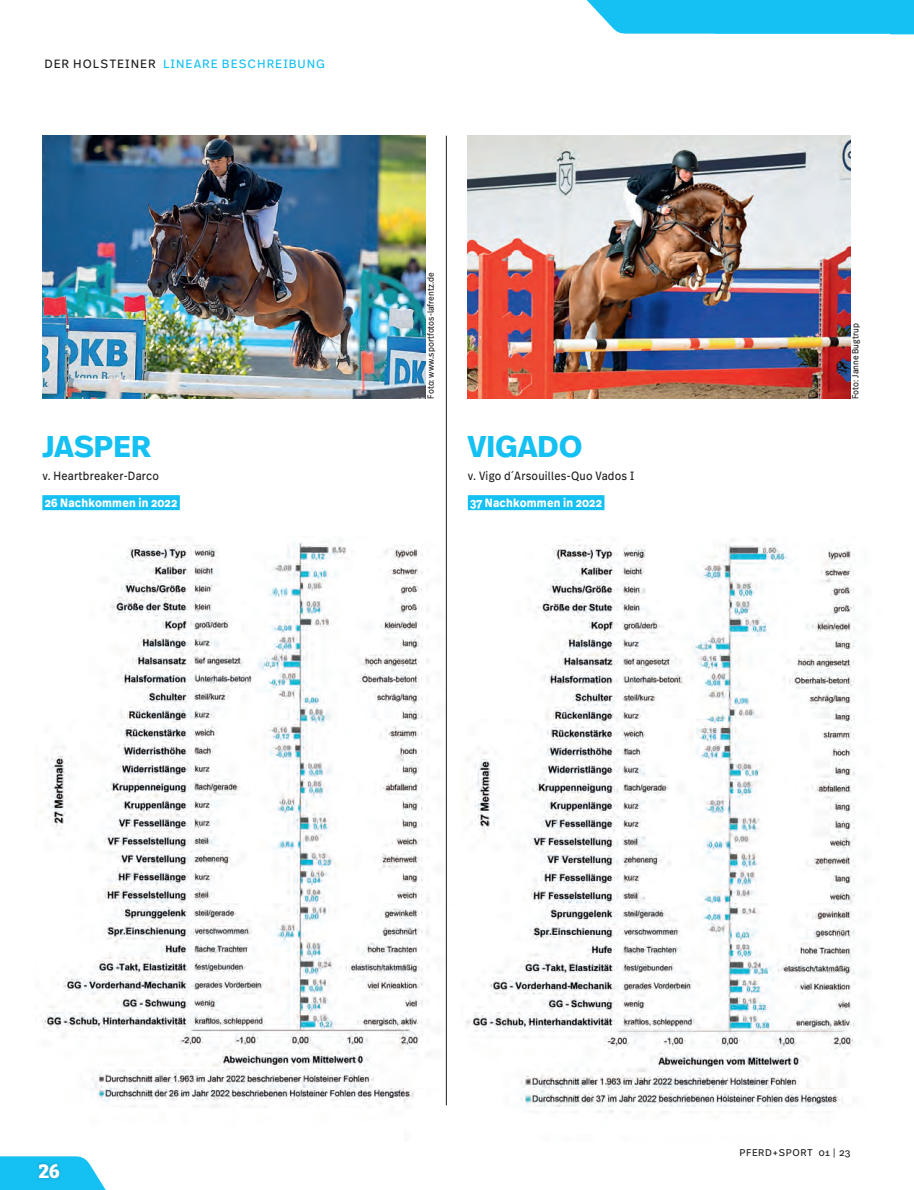
<style>
.page{position:relative;width:914px;height:1190px;background:#fff}
.page>*{position:absolute;margin:0;border:0;box-sizing:border-box;transform-origin:0 0}
.t1{font:700 30px "Real Head Pro";letter-spacing:.01em;color:#15c0f2}
.t2{font:700 21px "Bree Serif";color:#fff}
.t3{font:12px "Real Text Pro";letter-spacing:.02em;color:#231f20;scale:.9 1}
.t4{font:700 12px "Real Text Pro";letter-spacing:.02em;color:#fff;scale:.9 1}
.t5{font:12px "Real Text Pro";letter-spacing:.08em;color:#15c0f2}
.t6{font:9.75px "Real Text Pro";letter-spacing:.06em;color:#231f20}
.t7{font:9px "Real Text Pro";color:#231f20;scale:.9 1}
.s1{color:#231f20}
</style>
<div class="page">
<img style="left:43px;top:136px;width:382px;height:262px">
<img style="left:468px;top:136px;width:382px;height:262px">
<div style="left:42px;top:495px;width:138px;height:15px;background:#15c0f2"></div>
<div style="left:468px;top:495px;width:136px;height:15px;background:#15c0f2"></div>
<img style="left:40px;top:536px;width:407px;height:571px">
<img style="left:466px;top:539px;width:390px;height:574px">
<hr style="left:446px;top:136px;width:1px;height:969px;background:#231f20">
<svg style="left:0;top:1156px;width:106px;height:34px;background:#2fc5f0"></svg>
<svg style="left:586px;top:0;width:328px;height:35px;background:#28c5f3"></svg>
<p class="t5" style="left:44px;top:55px;width:282px"><span class="s1">DER HOLSTEINER</span> LINEARE BESCHREIBUNG</p>
<h1 class="t1" style="left:42px;top:425px;width:110px">JASPER</h1>
<p class="t3" style="left:42px;top:468px;width:131px">v. Heartbreaker-Darco</p>
<p class="t4" style="left:45px;top:494px;width:149px">26 Nachkommen in 2022</p>
<p class="t7" style="left:424px;top:399px;width:142px;rotate:-90deg">Foto: www.sportfotos-lafrentz.de</p>
<h1 class="t1" style="left:468px;top:425px;width:116px">VIGADO</h1>
<p class="t3" style="left:468px;top:468px;width:186px">v. Vigo d´Arsouilles-Quo Vados I</p>
<p class="t4" style="left:470px;top:494px;width:148px">37 Nachkommen in 2022</p>
<p class="t7" style="left:849px;top:399px;width:85px;rotate:-90deg">Foto: Janne Bugtrup</p>
<h2 class="t2" style="left:38px;top:1154px;width:23px">26</h2>
<p class="t6" style="left:739px;top:1145px;width:113px">PFERD+SPORT 01 | 23</p>
</div>
